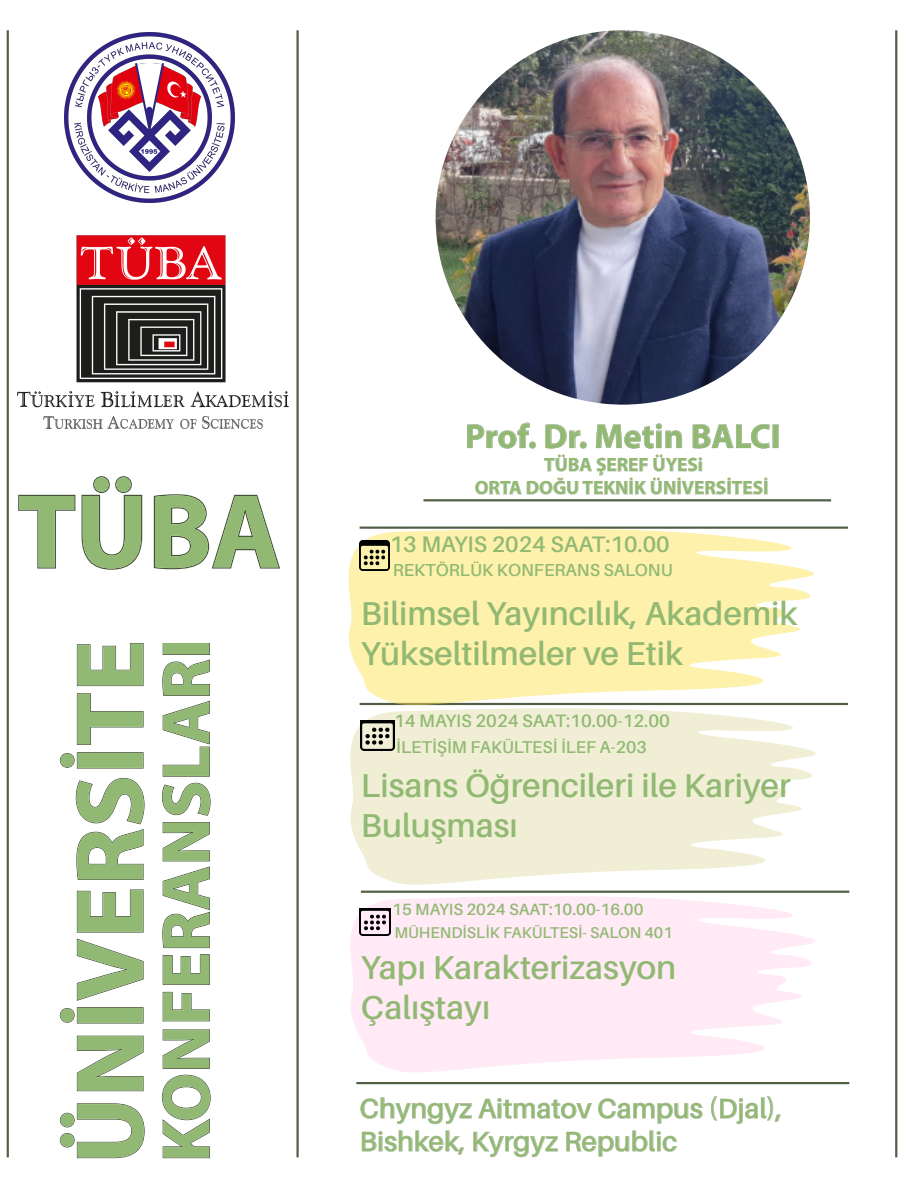
<style>
.page{position:relative;width:918px;height:1188px;background:#fff}
.page>*{position:absolute;margin:0;border:0;box-sizing:border-box;transform-origin:0 0}
.t1{font:700 105.9px "Myriad Pro";color:#92b973}
.t2{font:700 96.6px "Myriad Pro";letter-spacing:.01em;color:#92b973}
.t3{font:700 67.8px "Myriad Pro";letter-spacing:.01em;color:#92b973}
.t4{font:700 34.35px "Myriad Pro";color:#92b973}
.t5{font:600 33.15px/39.8px "Aileron";color:#92b973}
.t6{font:600 27.45px/33px "Aileron";color:#92b973}
.t7{font:600 22.5px "Aileron";color:#92b973}
.t8{font:700 19.35px/23.1px "Myriad Pro";color:#92b973;text-align:center}
.t9{font:600 18px "Aileron";color:#92b973}
.t10{font:600 17.4px "Aileron";color:#92b973}
.t11{font:600 17.1px "Aileron";color:#92b973}
.t12{font:600 16.35px "Aileron";color:#92b973}
.t13{font:600 15.6px "Aileron";color:#92b973}
</style>
<div class="page">
<hr style="left:423px;top:499px;width:408px;height:2px;background:#515f46">
<hr style="left:356px;top:1082px;width:493px;height:2px;background:#515f46">
<hr style="left:360px;top:527px;width:488px;height:2px;background:#515f46">
<svg style="left:60px;top:643px;width:151px;height:515px"></svg>
<svg style="left:18px;top:476px;width:262px;height:94px"></svg>
<img style="left:76px;top:235px;width:150px;height:148px">
<img style="left:65px;top:33px;width:169px;height:169px">
<img style="left:436px;top:30px;width:374px;height:375px;border-radius:187px">
<svg style="left:467px;top:423px;width:312px;height:25px"></svg>
<svg style="left:475px;top:455px;width:293px;height:40px"></svg>
<hr style="left:360px;top:703px;width:488px;height:2px;background:#515f46">
<hr style="left:361px;top:891px;width:488px;height:2px;background:#515f46">
<svg style="left:361px;top:1096px;width:420px;height:61px"></svg>
<svg style="left:348px;top:526px;width:495px;height:178px;fill:#fdf1ab"></svg>
<img style="left:360px;top:540px;width:30px;height:30px">
<svg style="left:350px;top:704px;width:495px;height:187px;fill:#f0efd6"></svg>
<svg style="left:350px;top:891px;width:495px;height:181px;fill:#ffeaf6"></svg>
<img style="left:360px;top:909px;width:30px;height:27px">
<img style="left:361px;top:720px;width:33px;height:31px">
<hr style="left:296px;top:30px;width:3px;height:1127px;background:#515f46">
<hr style="left:7px;top:30px;width:2px;height:1127px;background:#515f46">
<hr style="left:895px;top:30px;width:2px;height:1127px;background:#515f46">
<img style="left:18px;top:391px;width:271px;height:38px">
<h1 class="t1" style="left:18px;top:463px;width:265px">TÜBA</h1>
<h2 class="t2" style="left:47px;top:1164px;width:525px;rotate:-90deg">ÜNİVERSİTE</h2>
<h3 class="t3" style="left:142px;top:1162px;width:524px;rotate:-90deg">KONFERANSLARI</h3>
<p class="t4" style="left:465px;top:414px;width:317px">Prof. Dr. Metin BALCI</p>
<p class="t8" style="left:475px;top:453px;width:295px">TÜBA ŞEREF ÜYESi<br>ORTA DOĞU TEKNİK ÜNİVERSİTESİ</p>
<p class="t7" style="left:390px;top:532px;width:281px">13 MAYIS 2024 SAAT:10.00</p>
<p class="t10" style="left:393px;top:560px;width:282px">REKTÖRLÜK KONFERANS SALONU</p>
<p class="t5" style="left:361px;top:594px;width:438px">Bilimsel Yayıncılık, Akademik<br>Yükseltilmeler ve Etik</p>
<p class="t9" style="left:394px;top:710px;width:277px">14 MAYIS 2024 SAAT:10.00-12.00</p>
<p class="t11" style="left:396px;top:737px;width:252px">İLETİŞİM FAKÜLTESİ İLEF A-203</p>
<p class="t5" style="left:361px;top:766px;width:431px">Lisans Öğrencileri ile Kariyer<br>Buluşması</p>
<p class="t12" style="left:392px;top:900px;width:253px">15 MAYIS 2024 SAAT:10.00-16.00</p>
<p class="t13" style="left:394px;top:924px;width:280px">MÜHENDİSLİK FAKÜLTESİ- SALON 401</p>
<p class="t5" style="left:361px;top:948px;width:317px">Yapı Karakterizasyon<br>Çalıştayı</p>
<p class="t6" style="left:360px;top:1092px;width:424px">Chyngyz Aitmatov Campus (Djal),<br>Bishkek, Kyrgyz Republic</p>
</div>
